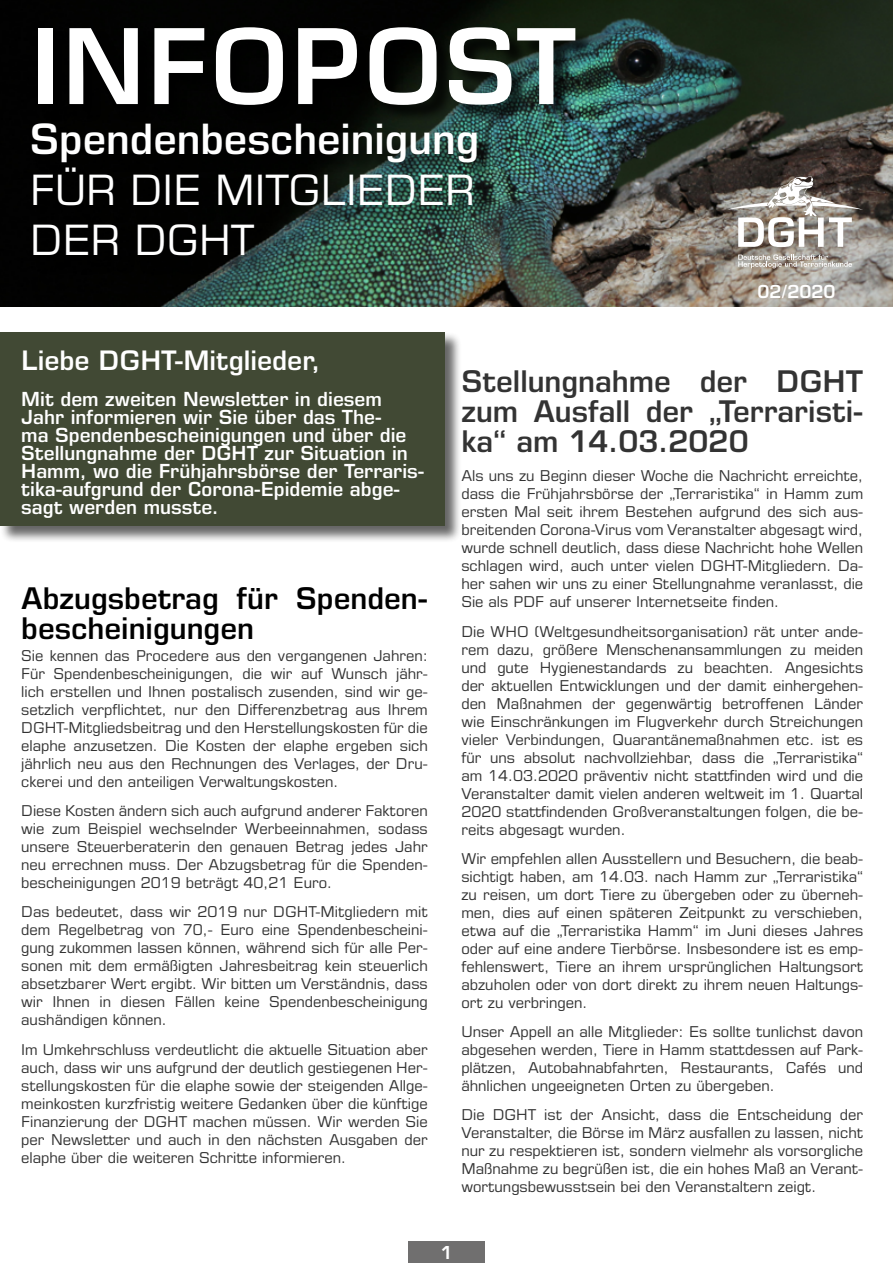
<style>
.page{position:relative;width:893px;height:1263px;background:#fff}
.page>*{position:absolute;margin:0;border:0;box-sizing:border-box;transform-origin:0 0}
.t1{font:600 105px "Eurostile LT Pro";color:#fff}
.t2{font:42px/50.4px "Eurostile LT Pro";letter-spacing:-.01em;color:#fff}
.t3{font:600 42px "Eurostile LT Pro";color:#fff}
.t4{font:600 30px/30px "Eurostile LT Pro";color:#333;text-align:justify}
.t5{font:600 30px/30px "Eurostile LT Pro";color:#000}
.t6{font:600 27px "Eurostile LT Pro";color:#fff}
.t7{font:600 19.5px/18px "Eurostile LT Pro";color:#fff}
.t8{font:600 18px "Eurostile LT Pro";color:#fff}
.t9{font:15px/18px "Eurostile LT Pro";color:#333;text-align:justify}
</style>
<div class="page">
<img style="left:0;top:0;width:893px;height:306px">
<div style="left:408px;top:1242px;width:77px;height:21px;background:#706f6f"></div>
<div style="left:0;top:332px;width:461px;height:211px;background:#000;opacity:.75"></div>
<div style="left:0;top:332px;width:444px;height:194px;background:#414934"></div>
<svg style="left:738px;top:254px;width:114px;height:14px;background:#b6b0a9"></svg>
<svg style="left:727px;top:176px;width:136px;height:71px"></svg>
<div style="left:35px;top:30px;width:560px;height:244px;background:#000;opacity:.75"></div>
<h1 class="t1" style="left:30px;top:3px;width:548px">INFOPOST</h1>
<h2 class="t3" style="left:30px;top:114px;width:451px">Spendenbescheinigung</h2>
<h2 class="t2" style="left:30px;top:164px;width:447px">FÜR DIE MITGLIEDER<br>DER DGHT</h2>
<p class="t8" style="left:757px;top:280px;width:80px">02/2020</p>
<h3 class="t6" style="left:21px;top:344px;width:301px">Liebe DGHT-Mitglieder,</h3>
<p class="t7" style="left:21px;top:390px;width:405px">Mit dem zweiten Newsletter in diesem Jahr informieren wir Sie über das The-<br>ma Spendenbescheinigungen und über die Stellungnahme der DGHT zur Situation in Hamm, wo die Frühjahrsbörse der Terraris&shy;tika-aufgrund der Corona-Epidemie abge&shy;sagt werden musste.</p>
<h3 class="t5" style="left:21px;top:582px;width:408px">Abzugsbetrag für Spenden&shy;bescheinigungen</h3>
<p class="t9" style="left:21px;top:646px;width:408px">Sie kennen das Procedere aus den vergangenen Jahren:<br>Für Spendenbescheinigungen, die wir auf Wunsch jähr&shy;lich erstellen und Ihnen postalisch zusenden, sind wir ge&shy;setzlich verpflichtet, nur den Differenzbetrag aus Ihrem DGHT-Mitgliedsbeitrag und den Herstellungskosten für die elaphe anzusetzen. Die Kosten der elaphe ergeben sich jährlich neu aus den Rechnungen des Verlages, der Dru&shy;ckerei und den anteiligen Verwaltungskosten.</p>
<p class="t9" style="left:21px;top:801px;width:408px">Diese Kosten ändern sich auch aufgrund anderer Faktoren wie zum Beispiel wechselnder Werbeeinnahmen, sodass unsere Steuerberaterin den genauen Betrag jedes Jahr neu errechnen muss. Der Abzugsbetrag für die Spenden&shy;bescheinigungen 2019 beträgt 40,21 Euro.</p>
<p class="t9" style="left:21px;top:903px;width:408px">Das bedeutet, dass wir 2019 nur DGHT-Mitgliedern mit dem Regelbetrag von 70,- Euro eine Spendenbescheini&shy;gung zukommen lassen können, während sich für alle Per&shy;sonen mit dem ermäßigten Jahresbeitrag kein steuerlich absetzbarer Wert ergibt. Wir bitten um Verständnis, dass wir Ihnen in diesen Fällen keine Spendenbescheinigung aushändigen können.</p>
<p class="t9" style="left:21px;top:1040px;width:408px">Im Umkehrschluss verdeutlicht die aktuelle Situation aber auch, dass wir uns aufgrund der deutlich gestiegenen Her&shy;stellungskosten für die elaphe sowie der steigenden Allge&shy;meinkosten kurzfristig weitere Gedanken über die künftige Finanzierung der DGHT machen müssen. Wir werden Sie per Newsletter und auch in den nächsten Ausgaben der elaphe über die weiteren Schritte informieren.</p>
<h3 class="t4" style="left:461px;top:366px;width:403px">Stellungnahme der DGHT zum Ausfall der „Terraristi&shy;ka“ am 14.03.2020</h3>
<p class="t9" style="left:461px;top:467px;width:403px">Als uns zu Beginn dieser Woche die Nachricht erreichte, dass die Frühjahrsbörse der „Terraristika“ in Hamm zum ersten Mal seit ihrem Bestehen aufgrund des sich aus&shy;breitenden Corona-Virus vom Veranstalter abgesagt wird, wurde schnell deutlich, dass diese Nachricht hohe Wellen schlagen wird, auch unter vielen DGHT-Mitgliedern. Da&shy;her sahen wir uns zu einer Stellungnahme veranlasst, die Sie als PDF auf unserer Internetseite finden.</p>
<p class="t9" style="left:461px;top:622px;width:403px">Die WHO (Weltgesundheitsorganisation) rät unter ande&shy;rem dazu, größere Menschenansammlungen zu meiden und gute Hygienestandards zu beachten. Angesichts der aktuellen Entwicklungen und der damit einhergehen&shy;den Maßnahmen der gegenwärtig betroffenen Länder wie Einschränkungen im Flugverkehr durch Streichungen vieler Verbindungen, Quarantänemaßnahmen etc. ist es für uns absolut nachvollziehbar, dass die „Terraristika“ am 14.03.2020 präventiv nicht stattfinden wird und die Veranstalter damit vielen anderen weltweit im 1. Quartal 2020 stattfindenden Großveranstaltungen folgen, die be&shy;reits abgesagt wurden.</p>
<p class="t9" style="left:461px;top:849px;width:403px">Wir empfehlen allen Ausstellern und Besuchern, die beab&shy;sichtigt haben, am 14.03. nach Hamm zur „Terraristika“ zu reisen, um dort Tiere zu übergeben oder zu überneh&shy;men, dies auf einen späteren Zeitpunkt zu verschieben, etwa auf die „Terraristika Hamm“ im Juni dieses Jahres oder auf eine andere Tierbörse. Insbesondere ist es emp&shy;fehlenswert, Tiere an ihrem ursprünglichen Haltungsort abzuholen oder von dort direkt zu ihrem neuen Haltungs&shy;ort zu verbringen.</p>
<p class="t9" style="left:461px;top:1023px;width:403px">Unser Appell an alle Mitglieder: Es sollte tunlichst davon abgesehen werden, Tiere in Hamm stattdessen auf Park&shy;plätzen, Autobahnabfahrten, Restaurants, Cafés und ähnlichen ungeeigneten Orten zu übergeben.</p>
<p class="t9" style="left:461px;top:1106px;width:403px">Die DGHT ist der Ansicht, dass die Entscheidung der Veranstalter, die Börse im März ausfallen zu lassen, nicht nur zu respektieren ist, sondern vielmehr als vorsorgliche Maßnahme zu begrüßen ist, die ein hohes Maß an Verant&shy;wortungsbewusstsein bei den Veranstaltern zeigt.</p>
<p class="t8" style="left:440px;top:1241px;width:14px">1</p>
</div>
